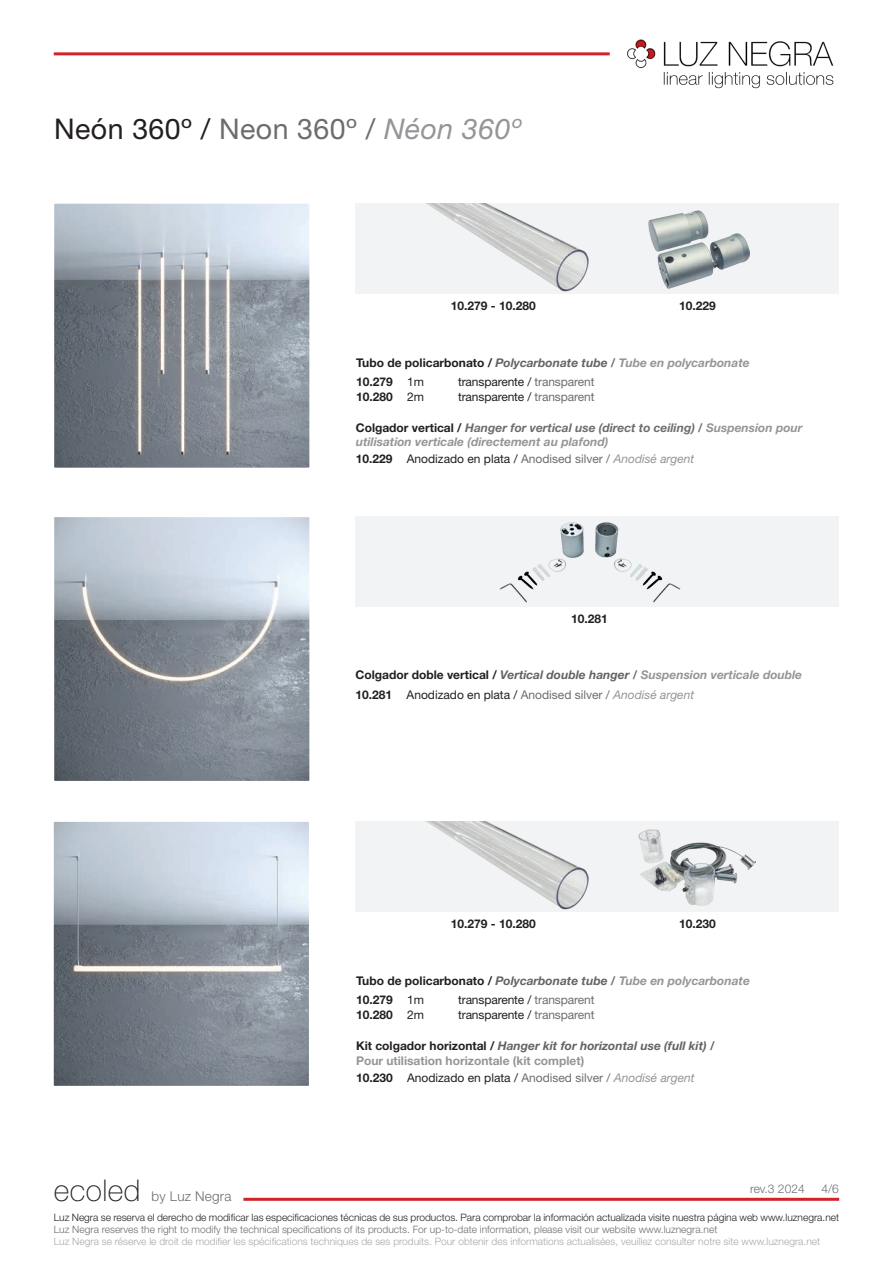
<style>
.page{position:relative;width:893px;height:1263px;background:#fff}
.page>*{position:absolute;margin:0;border:0;box-sizing:border-box;transform-origin:0 0}
.t1{font:28.5px "Helvetica Neue LT Std";letter-spacing:.015em;color:#231f20}
.t2{font:300 13.5px "Helvetica Neue LT Std";letter-spacing:.015em;color:#6c6d70}
.Tabla_Descripcion_CAST{font:12px "Helvetica Neue LT Std";letter-spacing:-.01em;color:#231f20}
.Tabla_Titular_CAST{font:italic 700 12px/14.4px "Helvetica Neue LT Std";color:#939598}
.Tabla_Titular_CAST-2{font:700 12px "Helvetica Neue LT Std";color:#231f20}
.Tabla_Titular_CAST-3{font:italic 700 12px "Helvetica Neue LT Std";color:#636366}
.REFERENCIA{font:700 12px "Helvetica Neue LT Std";color:#231f20}
.Tabla_Titular_CAST-4{font:700 12px "Helvetica Neue LT Std";color:#939598}
.t3{font:300 12px "Helvetica Neue LT Std";color:#6c6d70}
.t4{font:300 10.2px "Helvetica Neue LT Std";color:#a8a9ad}
.t5{font:300 10.2px "Helvetica Neue LT Std";color:#231f20}
.t6{font:300 10.2px "Helvetica Neue LT Std";color:#6c6d70}
.s1{color:#6c6d70}
.s2{font-style:italic;color:#939598}
.s3{font-style:italic;color:#636366}
.s4{font-style:italic;color:#6c6d70}
.s5{font-style:normal;color:#231f20}
.s6{font-style:normal;color:#6c6d70}
.s7{color:#636366}
.s8{font-weight:100;font-size:30px;color:#231f20}
</style>
<div class="page">
<hr style="left:54px;top:52px;width:556px;height:3px;background:#d1232a">
<hr style="left:243px;top:1198px;width:596px;height:3px;background:#d1232a">
<img style="left:627px;top:39px;width:207px;height:50px">
<div style="left:356px;top:204px;width:483px;height:90px;background:#f2f3f4"></div>
<div style="left:356px;top:517px;width:483px;height:90px;background:#f2f3f4"></div>
<div style="left:356px;top:822px;width:483px;height:90px;background:#f2f3f4"></div>
<img style="left:427px;top:204px;width:161px;height:87px">
<img style="left:427px;top:822px;width:161px;height:88px">
<img style="left:54px;top:204px;width:255px;height:264px">
<img style="left:649px;top:210px;width:100px;height:78px">
<img style="left:54px;top:517px;width:255px;height:264px">
<img style="left:499px;top:522px;width:182px;height:81px">
<img style="left:54px;top:822px;width:255px;height:264px">
<img style="left:638px;top:829px;width:118px;height:77px">
<p class="t1" style="left:54px;top:112px;width:468px">Neón 360º / <span class="s1">Neon 360º /</span> <span class="s2">Néon 360º</span></p>
<p class="Tabla_Titular_CAST-2" style="left:451px;top:298px;width:86px">10.279 - 10.280</p>
<p class="Tabla_Titular_CAST-2" style="left:679px;top:298px;width:38px">10.229</p>
<p class="Tabla_Titular_CAST-2" style="left:356px;top:355px;width:395px">Tubo de policarbonato / <span class="s3">Polycarbonate tube</span> <span class="s4">/</span> <span class="s2">Tube en polycarbonate</span></p>
<p class="REFERENCIA" style="left:356px;top:374px;width:38px">10.279</p>
<p class="REFERENCIA" style="left:356px;top:389px;width:38px">10.280</p>
<p class="Tabla_Descripcion_CAST" style="left:458px;top:375px;width:138px">transparente / <span class="s1">transparent</span></p>
<p class="Tabla_Descripcion_CAST" style="left:458px;top:389px;width:138px">transparente / <span class="s1">transparent</span></p>
<p class="Tabla_Descripcion_CAST" style="left:407px;top:375px;width:18px">1m</p>
<p class="Tabla_Descripcion_CAST" style="left:407px;top:389px;width:18px">2m</p>
<p class="Tabla_Titular_CAST" style="left:356px;top:420px;width:448px"><span class="s5">Colgador vertical /</span> <span class="s1">Hanger for vertical use (direct to ceiling)</span> <span class="s6">/</span> Suspension pour utilisation verticale (directement au plafond)</p>
<p class="REFERENCIA" style="left:356px;top:452px;width:38px">10.229</p>
<p class="Tabla_Descripcion_CAST" style="left:407px;top:452px;width:289px">Anodizado en plata / <span class="s1">Anodised silver /</span> <span class="s2">Anodisé argent</span></p>
<p class="Tabla_Titular_CAST-2" style="left:571px;top:611px;width:38px">10.281</p>
<p class="Tabla_Titular_CAST" style="left:356px;top:668px;width:448px"><span class="s5">Colgador doble vertical /</span> <span class="s7">Vertical double hanger</span> <span class="s1">/</span> Suspension verticale double</p>
<p class="REFERENCIA" style="left:356px;top:687px;width:38px">10.281</p>
<p class="Tabla_Descripcion_CAST" style="left:407px;top:688px;width:289px">Anodizado en plata / <span class="s1">Anodised silver /</span> <span class="s2">Anodisé argent</span></p>
<p class="Tabla_Titular_CAST-2" style="left:451px;top:916px;width:86px">10.279 - 10.280</p>
<p class="Tabla_Titular_CAST-2" style="left:679px;top:916px;width:38px">10.230</p>
<p class="Tabla_Titular_CAST-2" style="left:356px;top:973px;width:395px">Tubo de policarbonato / <span class="s3">Polycarbonate tube</span> <span class="s4">/</span> <span class="s2">Tube en polycarbonate</span></p>
<p class="REFERENCIA" style="left:356px;top:992px;width:38px">10.279</p>
<p class="REFERENCIA" style="left:356px;top:1007px;width:38px">10.280</p>
<p class="Tabla_Descripcion_CAST" style="left:458px;top:993px;width:138px">transparente / <span class="s1">transparent</span></p>
<p class="Tabla_Descripcion_CAST" style="left:458px;top:1007px;width:138px">transparente / <span class="s1">transparent</span></p>
<p class="Tabla_Descripcion_CAST" style="left:407px;top:993px;width:18px">1m</p>
<p class="Tabla_Descripcion_CAST" style="left:407px;top:1007px;width:18px">2m</p>
<p class="Tabla_Titular_CAST-3" style="left:356px;top:1038px;width:360px"><span class="s5">Kit colgador horizontal /</span> Hanger kit for horizontal use (full kit) /</p>
<p class="Tabla_Titular_CAST-4" style="left:356px;top:1053px;width:230px">Pour utilisation horizontale (kit complet)</p>
<p class="REFERENCIA" style="left:356px;top:1070px;width:38px">10.230</p>
<p class="Tabla_Descripcion_CAST" style="left:407px;top:1070px;width:289px">Anodizado en plata / <span class="s1">Anodised silver /</span> <span class="s2">Anodisé argent</span></p>
<p class="t2" style="left:54px;top:1188px;width:179px"><span class="s8">ecoled</span> by Luz Negra</p>
<p class="t5" style="left:54px;top:1211px;width:787px">Luz Negra se reserva el derecho de modificar las especificaciones técnicas de sus productos. Para comprobar la información actualizada visite nuestra página web www.luznegra.net</p>
<p class="t6" style="left:54px;top:1223px;width:665px">Luz Negra reserves the right to modify the technical specifications of its products. For up-to-date information, please visit our website www.luznegra.net</p>
<p class="t4" style="left:54px;top:1235px;width:768px">Luz Negra se réserve le droit de modifier les spécifications techniques de ses produits. Pour obtenir des informations actualisées, veuillez consulter notre site www.luznegra.net</p>
<p class="t3" style="left:750px;top:1181px;width:56px">rev.3 2024</p>
<p class="t3" style="left:822px;top:1181px;width:19px">4/6</p>
</div>
